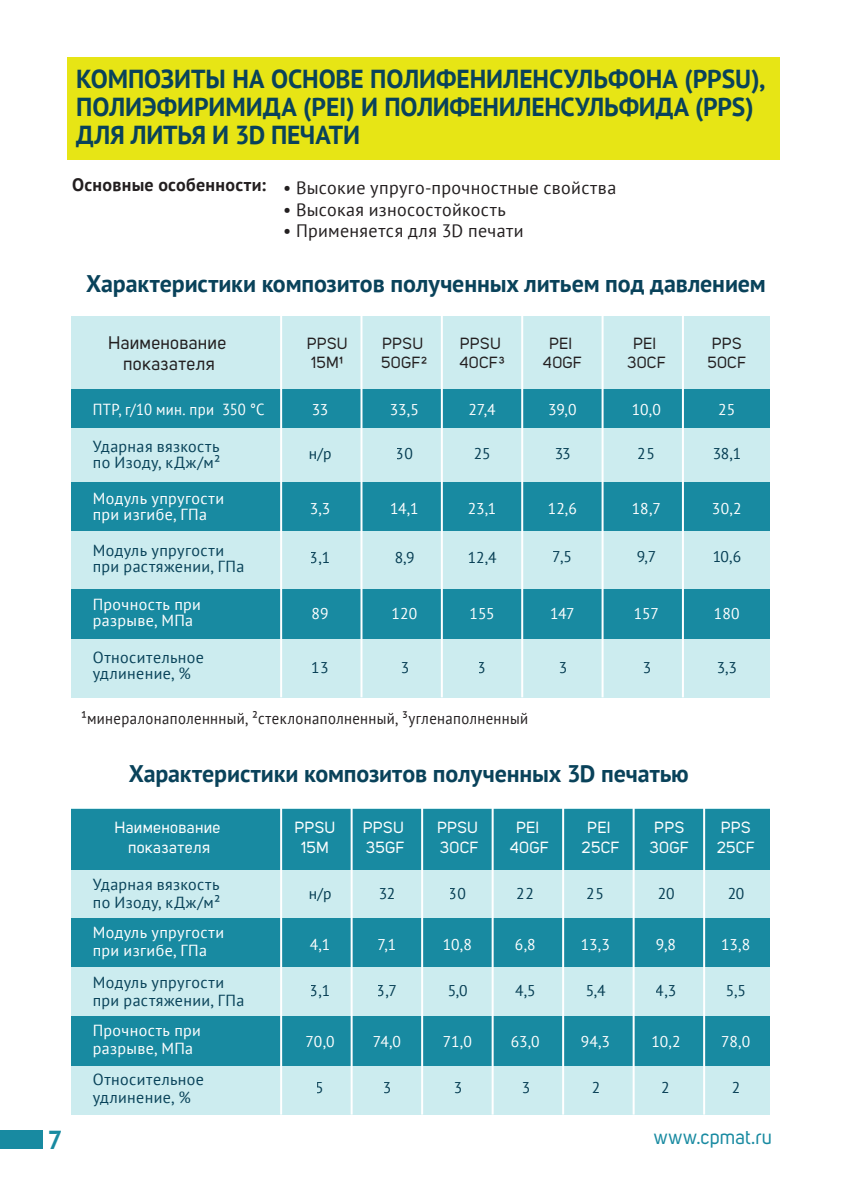
<style>
.page{position:relative;width:842px;height:1191px;background:#fff}
.page>*{position:absolute;margin:0;border:0;box-sizing:border-box;transform-origin:0 0}
.t1{font:700 26px/28px "PT Sans";letter-spacing:-.005em;color:#09425a}
.t2{font:700 26px "PT Sans";color:#188aa1}
.t3{font:700 24px "PT Sans";letter-spacing:-.005em;color:#09425a}
.t4{font:20px "Uni Sans";letter-spacing:.015em;color:#188aa1}
.t5{font:18px "PT Sans";letter-spacing:.02em;color:#231f20}
.t6{font:18px/21.6px "Uni Sans";letter-spacing:.015em;color:#231f20;text-align:center}
.t7{font:700 18px "PT Sans";letter-spacing:.015em;color:#231f20}
.t8{font:16px/18px "PT Sans";letter-spacing:.02em;color:#084259}
.t9{font:16px/16px "PT Sans";letter-spacing:.02em;color:#fff}
.t10{font:16px/19.2px "Uni Sans";letter-spacing:.02em;color:#fff;text-align:center}
.t11{font:16px "PT Sans";letter-spacing:.025em;color:#231f20;scale:.92 1}
.t12{font:16px/19.2px "Uni Sans";letter-spacing:.02em;color:#231f20}
.t13{font:16px "PT Sans";letter-spacing:.02em;color:#fff;scale:.92 1}
.t14{font:15.6px "PT Sans";letter-spacing:-.01em;color:#fff}
.t15{font:15.6px "PT Sans";color:#084259}
</style>
<div class="page">
<div style="left:72px;top:316px;width:698px;height:381px;background:#ccecef"></div>
<div style="left:72px;top:808px;width:698px;height:306px;background:#ccecef"></div>
<div style="left:68px;top:57px;width:712px;height:103px;background:#e7e515"></div>
<div style="left:72px;top:389px;width:698px;height:38px;background:#188aa1"></div>
<div style="left:72px;top:589px;width:698px;height:50px;background:#188aa1"></div>
<div style="left:72px;top:482px;width:698px;height:49px;background:#188aa1"></div>
<hr style="left:602px;top:316px;width:2px;height:381px;background:#fff">
<hr style="left:682px;top:316px;width:2px;height:381px;background:#fff">
<hr style="left:521px;top:316px;width:2px;height:381px;background:#fff">
<hr style="left:441px;top:316px;width:2px;height:381px;background:#fff">
<hr style="left:360px;top:316px;width:2px;height:381px;background:#fff">
<hr style="left:280px;top:316px;width:2px;height:381px;background:#fff">
<div style="left:72px;top:808px;width:698px;height:61px;background:#188aa1"></div>
<div style="left:72px;top:1015px;width:698px;height:50px;background:#188aa1"></div>
<div style="left:72px;top:918px;width:698px;height:48px;background:#188aa1"></div>
<hr style="left:562px;top:808px;width:2px;height:306px;background:#fff">
<hr style="left:633px;top:808px;width:2px;height:306px;background:#fff">
<hr style="left:703px;top:808px;width:2px;height:306px;background:#fff">
<hr style="left:492px;top:808px;width:2px;height:306px;background:#fff">
<hr style="left:421px;top:808px;width:2px;height:306px;background:#fff">
<hr style="left:351px;top:808px;width:2px;height:306px;background:#fff">
<hr style="left:280px;top:808px;width:2px;height:306px;background:#fff">
<div style="left:0;top:1130px;width:43px;height:18px;background:#188aa1"></div>
<h1 class="t1" style="left:76px;top:64px;width:690px">КОМПОЗИТЫ НА ОСНОВЕ ПОЛИФЕНИЛЕНСУЛЬФОНА (PPSU),<br>ПОЛИЭФИРИМИДА (PEI) И ПОЛИФЕНИЛЕНСУЛЬФИДА (PPS)<br>ДЛЯ ЛИТЬЯ И 3D ПЕЧАТИ</h1>
<p class="t7" style="left:72px;top:173px;width:195px">Основные особенности:</p>
<p class="t5" style="left:283px;top:176px;width:335px">• Высокие упруго-прочностные свойства</p>
<p class="t5" style="left:283px;top:198px;width:224px">• Высокая износостойкость</p>
<p class="t5" style="left:283px;top:219px;width:242px">• Применяется для 3D печати</p>
<h2 class="t3" style="left:86px;top:268px;width:681px">Характеристики композитов полученных литьем под давлением</h2>
<p class="t6" style="left:108px;top:332px;width:119px">Наименование показателя</p>
<p class="t12" style="left:307px;top:334px;width:43px">PPSU<br>15М¹</p>
<p class="t12" style="left:381px;top:334px;width:48px">PPSU<br>50GF²</p>
<p class="t12" style="left:459px;top:334px;width:47px">PPSU<br>40CF³</p>
<p class="t12" style="left:543px;top:334px;width:40px;text-align:center">PEI<br>40GF</p>
<p class="t13" style="left:93px;top:399px;width:188px">ПТР, г/10 мин. при 350 °С</p>
<p class="t14" style="left:312px;top:400px;width:18px">33</p>
<p class="t14" style="left:390px;top:400px;width:30px">33,5</p>
<p class="t14" style="left:468px;top:400px;width:29px">27,4</p>
<p class="t14" style="left:548px;top:400px;width:30px">39,0</p>
<p class="t15" style="left:309px;top:443px;width:25px">н/р</p>
<p class="t15" style="left:396px;top:443px;width:19px">30</p>
<p class="t15" style="left:474px;top:443px;width:18px">25</p>
<p class="t15" style="left:554px;top:443px;width:18px">33</p>
<p class="t8" style="left:93px;top:438px;width:129px;line-height:16px">Ударная вязкость по Изоду, кДж/м²</p>
<p class="t9" style="left:93px;top:490px;width:133px">Модуль упругости при изгибе, ГПа</p>
<p class="t8" style="left:93px;top:541px;width:133px">Модуль упругости</p>
<p class="t15" style="left:310px;top:547px;width:22px">3,1</p>
<p class="t15" style="left:394px;top:547px;width:22px">8,9</p>
<p class="t15" style="left:468px;top:547px;width:30px">12,4</p>
<p class="t15" style="left:553px;top:547px;width:21px">7,5</p>
<p class="t8" style="left:93px;top:557px;width:153px">при растяжении, ГПа</p>
<p class="t14" style="left:310px;top:498px;width:22px">3,3</p>
<p class="t14" style="left:390px;top:498px;width:30px">14,1</p>
<p class="t14" style="left:468px;top:498px;width:30px">23,1</p>
<p class="t14" style="left:548px;top:498px;width:31px">12,6</p>
<p class="t9" style="left:93px;top:596px;width:110px">Прочность при разрыве, МПа</p>
<p class="t8" style="left:93px;top:649px;width:113px;line-height:16px">Относительное удлинение, %</p>
<p class="t15" style="left:312px;top:658px;width:18px">13</p>
<p class="t15" style="left:400px;top:658px;width:10px">3</p>
<p class="t15" style="left:478px;top:658px;width:10px">3</p>
<p class="t15" style="left:558px;top:658px;width:10px">3</p>
<p class="t14" style="left:312px;top:603px;width:19px">89</p>
<p class="t14" style="left:392px;top:603px;width:27px">120</p>
<p class="t14" style="left:470px;top:603px;width:26px">155</p>
<p class="t14" style="left:550px;top:603px;width:26px">147</p>
<p class="t12" style="left:627px;top:334px;width:40px;text-align:center">PEI<br>30СF</p>
<p class="t14" style="left:632px;top:400px;width:31px">10,0</p>
<p class="t15" style="left:638px;top:443px;width:18px">25</p>
<p class="t14" style="left:632px;top:498px;width:30px">18,7</p>
<p class="t15" style="left:636px;top:547px;width:21px">9,7</p>
<p class="t14" style="left:634px;top:603px;width:27px">157</p>
<p class="t15" style="left:642px;top:658px;width:10px">3</p>
<p class="t11" style="left:81px;top:708px;width:488px">¹минералонаполеннный, ²стеклонаполненный, ³угленаполненный</p>
<h2 class="t3" style="left:129px;top:757px;width:562px">Характеристики композитов полученных 3D печатью</h2>
<p class="t12" style="left:707px;top:334px;width:40px">PPS<br>50СF</p>
<p class="t14" style="left:718px;top:400px;width:18px">25</p>
<p class="t15" style="left:712px;top:443px;width:31px">38,1</p>
<p class="t14" style="left:712px;top:498px;width:31px">30,2</p>
<p class="t15" style="left:712px;top:547px;width:31px">10,6</p>
<p class="t14" style="left:714px;top:603px;width:27px">180</p>
<p class="t15" style="left:716px;top:658px;width:22px">3,3</p>
<p class="t10" style="left:115px;top:818px;width:107px">Наименование показателя</p>
<p class="t10" style="left:294px;top:818px;width:43px">PPSU<br>15М</p>
<p class="t10" style="left:363px;top:818px;width:43px;text-align:left">PPSU<br>35GF</p>
<p class="t10" style="left:437px;top:818px;width:43px;text-align:left">PPSU<br>30CF</p>
<p class="t10" style="left:510px;top:818px;width:40px">PEI<br>40GF</p>
<p class="t8" style="left:93px;top:875px;width:129px">Ударная вязкость по Изоду, кДж/м²</p>
<p class="t9" style="left:93px;top:923px;width:133px;line-height:18px">Модуль упругости при изгибе, ГПа</p>
<p class="t8" style="left:93px;top:973px;width:153px">Модуль упругости при растяжении, ГПа</p>
<p class="t15" style="left:309px;top:883px;width:25px">н/р</p>
<p class="t15" style="left:378px;top:883px;width:18px">32</p>
<p class="t15" style="left:449px;top:883px;width:19px">30</p>
<p class="t15" style="left:517px;top:883px;width:19px">22</p>
<p class="t14" style="left:310px;top:934px;width:22px">4,1</p>
<p class="t14" style="left:377px;top:934px;width:20px">7,1</p>
<p class="t14" style="left:443px;top:934px;width:31px">10,8</p>
<p class="t14" style="left:515px;top:934px;width:22px">6,8</p>
<p class="t15" style="left:310px;top:981px;width:22px">3,1</p>
<p class="t15" style="left:377px;top:981px;width:22px">3,7</p>
<p class="t15" style="left:447px;top:981px;width:22px">5,0</p>
<p class="t15" style="left:515px;top:980px;width:22px">4,5</p>
<p class="t9" style="left:93px;top:1021px;width:110px;line-height:18px">Прочность при разрыве, МПа</p>
<p class="t8" style="left:93px;top:1070px;width:113px">Относительное удлинение, %</p>
<p class="t15" style="left:316px;top:1077px;width:10px">5</p>
<p class="t15" style="left:383px;top:1077px;width:10px">3</p>
<p class="t15" style="left:453px;top:1077px;width:10px">3</p>
<p class="t15" style="left:521px;top:1077px;width:10px">3</p>
<p class="t14" style="left:306px;top:1031px;width:31px">70,0</p>
<p class="t14" style="left:373px;top:1031px;width:30px">74,0</p>
<p class="t14" style="left:443px;top:1031px;width:30px">71,0</p>
<p class="t14" style="left:511px;top:1031px;width:30px">63,0</p>
<p class="t10" style="left:582px;top:818px;width:39px">PEI<br>25СF</p>
<p class="t15" style="left:587px;top:883px;width:18px">25</p>
<p class="t14" style="left:581px;top:934px;width:30px">13,3</p>
<p class="t15" style="left:585px;top:980px;width:22px">5,4</p>
<p class="t14" style="left:581px;top:1031px;width:31px">94,3</p>
<p class="t15" style="left:591px;top:1077px;width:10px">2</p>
<p class="t10" style="left:650px;top:818px;width:41px;text-align:left">PPS<br>30GF</p>
<p class="t10" style="left:717px;top:818px;width:39px;text-align:left">PPS<br>25СF</p>
<p class="t15" style="left:657px;top:883px;width:18px">20</p>
<p class="t14" style="left:656px;top:934px;width:22px">9,8</p>
<p class="t15" style="left:656px;top:980px;width:22px">4,3</p>
<p class="t14" style="left:651px;top:1031px;width:31px">10,2</p>
<p class="t15" style="left:662px;top:1077px;width:10px">2</p>
<p class="t15" style="left:727px;top:883px;width:18px">20</p>
<p class="t14" style="left:721px;top:934px;width:31px">13,8</p>
<p class="t15" style="left:725px;top:980px;width:22px">5,5</p>
<p class="t14" style="left:721px;top:1031px;width:31px">78,0</p>
<p class="t15" style="left:731px;top:1077px;width:10px">2</p>
<h1 class="t2" style="left:48px;top:1122px;width:16px">7</h1>
<p class="t4" style="left:654px;top:1125px;width:120px">www.cpmat.ru</p>
</div>
